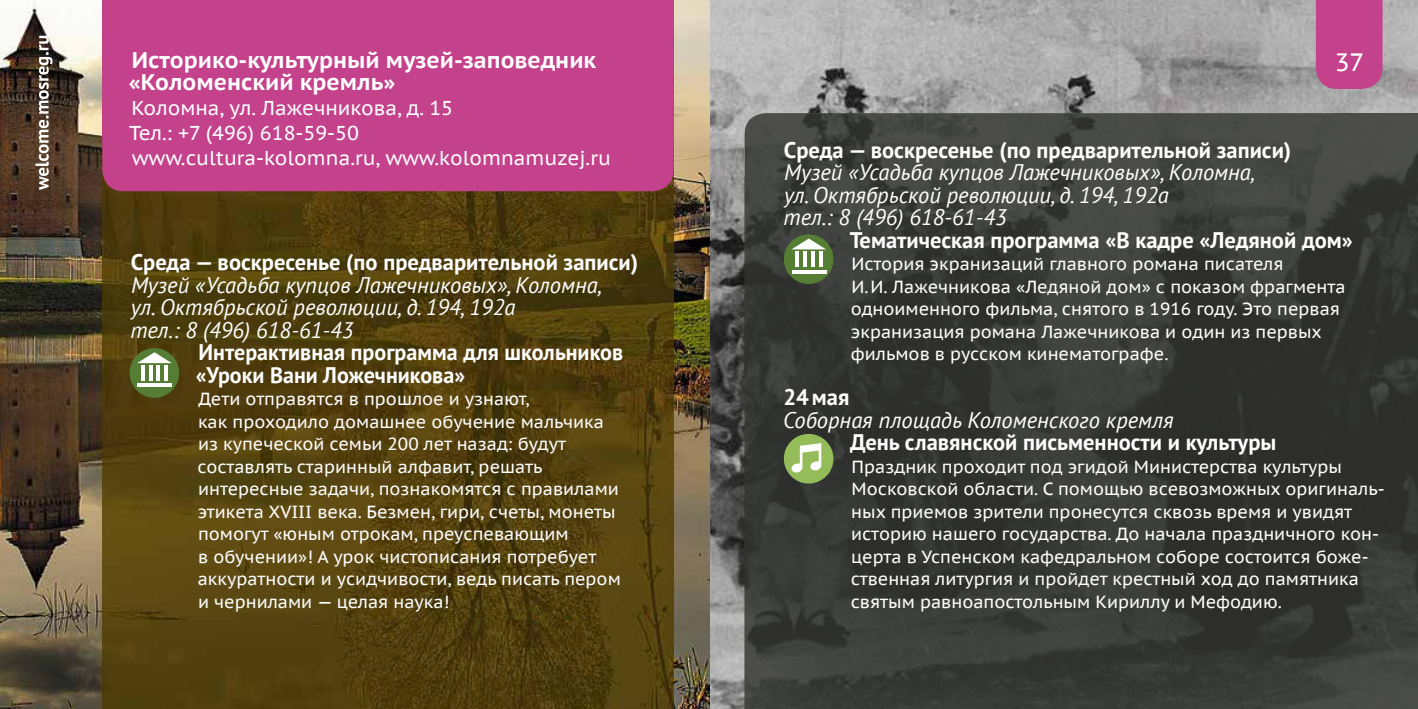
<style>
.page{position:relative;width:1418px;height:709px;background:#fff}
.page>*{position:absolute;margin:0;border:0;box-sizing:border-box;transform-origin:0 0}
.t1{font:25px "PT Sans Caption";color:#fff}
.t2{font:italic 22.5px/22.5px "PT Sans";color:#fff}
.t3{font:700 22.5px/22.5px "PT Sans";color:#fff}
.t4{font:700 22.5px/22.5px "PT Sans Caption";color:#fff}
.t5{font:20px/25px "PT Sans Caption";color:#fff}
.t6{font:17.5px/22.5px "PT Sans Caption";color:#fff}
</style>
<div class="page">
<img style="left:709px;top:0;width:708px;height:176px">
<img style="left:709px;top:176px;width:35px;height:533px">
<img style="left:0;top:0;width:709px;height:709px">
<img style="left:744px;top:113px;width:589px;height:596px">
<img style="left:1333px;top:113px;width:84px;height:596px">
<div style="left:102px;top:158px;width:571px;height:33px;background:#c4418b"></div>
<div style="left:102px;top:0;width:571px;height:158px;background:#c4418b"></div>
<div style="left:1315px;top:0;width:67px;height:89px;background:#c4418b"></div>
<svg style="left:35px;top:35px;width:17px;height:155px"></svg>
<div style="left:129px;top:348px;width:50px;height:50px;background:#557d34;border-radius:50%"></div>
<hr style="left:141px;top:365px;width:4px;height:15px;background:#fff">
<hr style="left:149px;top:365px;width:4px;height:15px;background:#fff">
<hr style="left:156px;top:365px;width:4px;height:15px;background:#fff">
<hr style="left:164px;top:365px;width:4px;height:15px;background:#fff">
<hr style="left:137px;top:383px;width:35px;height:4px;background:#fff">
<svg style="left:137px;top:352px;width:35px;height:11px"></svg>
<div style="left:783px;top:234px;width:50px;height:50px;background:#557d34;border-radius:50%"></div>
<hr style="left:795px;top:251px;width:4px;height:16px;background:#fff">
<hr style="left:803px;top:251px;width:4px;height:16px;background:#fff">
<svg style="left:811px;top:251px;width:3px;height:16px"></svg>
<svg style="left:819px;top:251px;width:3px;height:16px"></svg>
<svg style="left:792px;top:270px;width:34px;height:3px"></svg>
<svg style="left:791px;top:238px;width:35px;height:11px"></svg>
<div style="left:783px;top:434px;width:50px;height:49px;background:#94bd59;border-radius:50%"></div>
<svg style="left:791px;top:443px;width:30px;height:29px"></svg>
<p class="t4" style="left:129px;top:48px;width:469px">Историко-культурный музей-заповедник «Коломенский кремль»</p>
<p class="t5" style="left:129px;top:95px;width:483px">Коломна, ул. Лажечникова, д. 15<br>Тел.: +7 (496) 618-59-50 www.cultura-kolomna.ru, www.kolomnamuzej.ru</p>
<p class="t3" style="left:131px;top:250px;width:509px">Среда — воскресенье (по предварительной записи)</p>
<p class="t2" style="left:130px;top:273px;width:473px">Музей «Усадьба купцов Лажечниковых», Коломна, ул. Октябрьской революции, д. 194, 192а<br>тел.: 8 (496) 618-61-43</p>
<p class="t3" style="left:196px;top:340px;width:429px">Интерактивная программа для школьников «Уроки Вани Ложечникова»</p>
<p class="t6" style="left:197px;top:387px;width:425px">Дети отправятся в прошлое и узнают,<br>как проходило домашнее обучение мальчика из купеческой семьи 200 лет назад: будут составлять старинный алфавит, решать интересные задачи, познакомятся с правилами этикета XVIII века. Безмен, гири, счеты, монеты помогут «юным отрокам, преуспевающим<br>в обучении»! А урок чистописания потребует аккуратности и усидчивости, ведь писать пером и чернилами — целая наука!</p>
<h1 class="t1" style="left:1334px;top:46px;width:31px">37</h1>
<p class="t3" style="left:784px;top:138px;width:509px">Среда — воскресенье (по предварительной записи)</p>
<p class="t2" style="left:783px;top:160px;width:473px">Музей «Усадьба купцов Лажечниковых», Коломна, ул. Октябрьской революции, д. 194, 192а<br>тел.: 8 (496) 618-61-43</p>
<p class="t3" style="left:849px;top:228px;width:504px">Тематическая программа «В кадре «Ледяной дом»</p>
<p class="t6" style="left:850px;top:252px;width:496px">История экранизаций главного романа писателя<br>И. И. Лажечникова «Ледяной дом» с показом фрагмента одноименного фильма, снятого в 1916 году. Это первая экранизация романа Лажечникова и один из первых фильмов в русском кинематографе.</p>
<p class="t3" style="left:783px;top:385px;width:67px">24 мая</p>
<p class="t2" style="left:783px;top:408px;width:392px">Соборная площадь Коломенского кремля</p>
<p class="t3" style="left:850px;top:430px;width:427px">День славянской письменности и культуры</p>
<p class="t6" style="left:850px;top:455px;width:535px">Праздник проходит под эгидой Министерства культуры Московской области. С помощью всевозможных оригиналь&shy;ных приемов зрители пронесутся сквозь время и увидят историю нашего государства. До начала праздничного кон&shy;церта в Успенском кафедральном соборе состоится боже&shy;ственная литургия и пройдет крестный ход до памятника святым равноапостольным Кириллу и Мефодию.</p>
</div>
